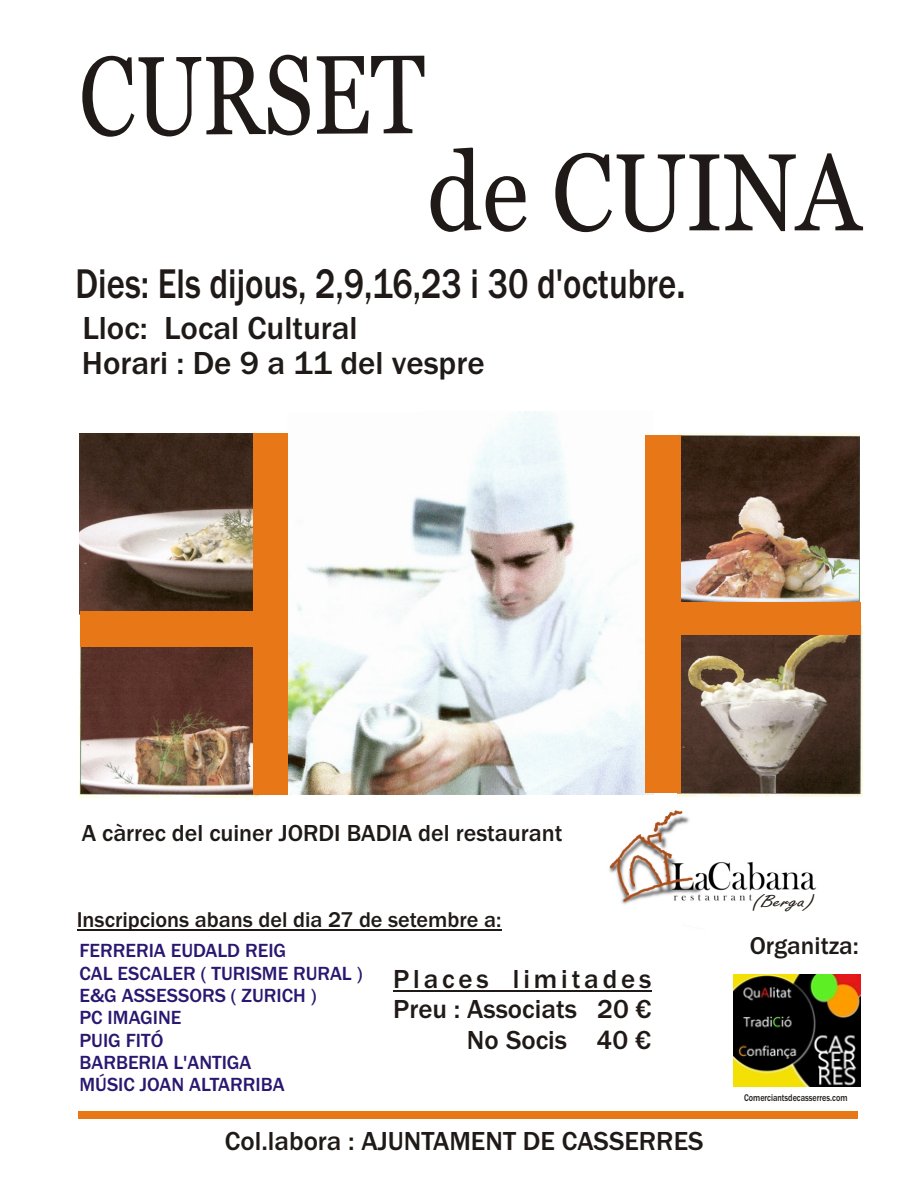
<style>
.page{position:relative;width:918px;height:1188px;background:#fff}
.page>*{position:absolute;margin:0;border:0;box-sizing:border-box;transform-origin:0 0}
.t1{font:111.75px "Georgia";letter-spacing:-.005em;color:#1f1a17;scale:.79 1}
.t2{font:109.5px "Georgia";color:#1f1a17;scale:.88 1}
.t3{font:500 42.9px "Franklin Gothic";color:#1f1a17;scale:.81 1}
.t4{font:500 33px/35px "Franklin Gothic";color:#1f1a17}
.t5{font:500 27px/30.6px "Franklin Gothic";color:#1f1a17;text-align:right}
.t6{font:500 25.2px "Franklin Gothic";color:#1f1a17}
.t7{font:500 24px "Franklin Gothic";color:#1f1a17}
.t8{font:500 22.2px "Franklin Gothic";color:#1f1a17}
.t9{font:500 19.8px/22.4px "Franklin Gothic";color:#291770}
.t10{font:18.15px "Freestyle Script";color:#1f1a17;scale:1.5 1}
.t11{font:500 10.05px "Franklin Gothic";color:#1f1a17;scale:.81 1}
.s1{font-size:50.1px}
</style>
<div class="page">
<img style="left:609px;top:793px;width:225px;height:111px">
<hr style="left:393px;top:990px;width:258px;height:1px;background:#1f1a17">
<hr style="left:77px;top:929px;width:424px;height:1px;background:#1f1a17">
<div style="left:78px;top:1111px;width:779px;height:7px;background:#e87817"></div>
<img style="left:288px;top:411px;width:366px;height:384px">
<img style="left:733px;top:974px;width:128px;height:113px">
<img style="left:80px;top:646px;width:179px;height:152px">
<img style="left:79px;top:434px;width:174px;height:180px">
<div style="left:253px;top:433px;width:35px;height:362px;background:#e87817"></div>
<div style="left:80px;top:611px;width:179px;height:35px;background:#e87817"></div>
<img style="left:680px;top:433px;width:180px;height:169px">
<img style="left:678px;top:625px;width:185px;height:171px">
<div style="left:645px;top:435px;width:36px;height:358px;background:#e87817"></div>
<div style="left:680px;top:602px;width:181px;height:33px;background:#e87817"></div>
<h1 class="t1" style="left:79px;top:50px;width:440px">CURSET</h1>
<h2 class="t2" style="left:427px;top:148px;width:494px">de CUINA</h2>
<h3 class="t3" style="left:76px;top:268px;width:755px">Dies: Els dijous, 2,9,16,23 i 30 d'octubre<span class="s1">.</span></h3>
<h3 class="t4" style="left:82px;top:313px;width:404px">Lloc: Local Cultural<br>Horari : De 9 a 11 del vespre</h3>
<p class="t7" style="left:82px;top:824px;width:482px">A càrrec del cuiner JORDI BADIA del restaurant</p>
<p class="t10" style="left:752px;top:894px;width:44px">(Berga)</p>
<p class="t8" style="left:77px;top:912px;width:426px">Inscripcions abans del dia 27 de setembre a:</p>
<p class="t9" style="left:79px;top:941px;width:285px">FERRERIA EUDALD REIG<br>CAL ESCALER ( TURISME RURAL )<br>E&amp;G ASSESSORS ( ZURICH )<br>PC IMAGINE<br>PUIG FITÓ<br>BARBERIA L'ANTIGA<br>MÚSIC JOAN ALTARRIBA</p>
<p class="t6" style="left:750px;top:937px;width:111px">Organitza:</p>
<h3 class="t5" style="left:393px;top:966px;width:260px">Places limitades<br>Preu : Associats 20 €<br>No Socis 40 €</h3>
<h3 class="t5" style="left:225px;top:1128px;width:480px">Col.labora : AJUNTAMENT DE CASSERRES</h3>
<p class="t11" style="left:744px;top:1094px;width:129px">Comerciantsdecasserres.com</p>
</div>
